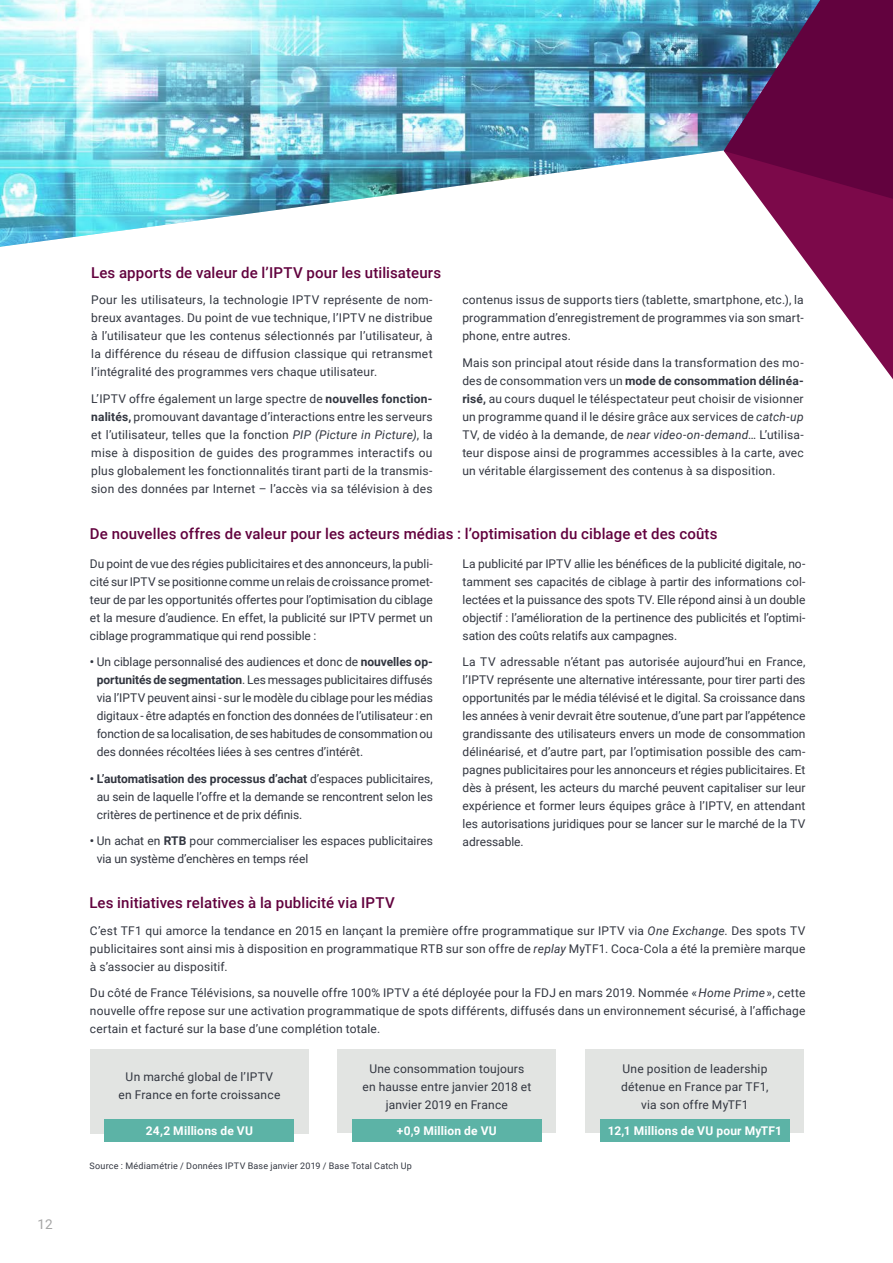
<style>
.page{position:relative;width:893px;height:1263px;background:#fff}
.page>*{position:absolute;margin:0;border:0;box-sizing:border-box;transform-origin:0 0}
.t1{font:500 15px "Roboto";letter-spacing:.005em;color:#62023e}
.t2{font:13.5px "Roboto";color:#a5a5a5}
.t3{font:12px/18px "Roboto";letter-spacing:.01em;color:#323640;text-align:justify}
.t4{font:700 12px "Roboto";letter-spacing:.015em;color:#fff}
.t5{font:9px "Roboto";letter-spacing:.025em;color:#323640}
.s1{font-weight:700}
.s2{font-style:italic}
</style>
<div class="page">
<svg style="left:90px;top:1049px;width:219px;height:93px;background:#c5d9d5"></svg>
<svg style="left:337px;top:1049px;width:219px;height:93px;background:#c5d9d5"></svg>
<svg style="left:585px;top:1049px;width:219px;height:93px;background:#c5d9d5"></svg>
<img style="left:0;top:0;width:724px;height:247px">
<svg style="left:759px;top:199px;width:134px;height:180px"></svg>
<svg style="left:724px;top:0;width:169px;height:199px;background:#602257"></svg>
<p class="t2" style="left:38px;top:1215px;width:17px">12</p>
<p class="t1" style="left:91px;top:262px;width:351px">Les apports de valeur de l’IPTV pour les utilisateurs</p>
<p class="t3" style="left:91px;top:291px;width:343px">Pour les utilisateurs, la technologie IPTV représente de nom&shy;breux avantages. Du point de vue technique, l’IPTV ne distribue à l’utilisateur que les contenus sélectionnés par l’utilisateur, à la différence du réseau de diffusion classique qui retransmet l’intégralité des programmes vers chaque utilisateur.</p>
<p class="t3" style="left:91px;top:389px;width:343px">L’IPTV offre également un large spectre de <span class="s1">nouvelles fonction&shy;nalités,</span> promouvant davantage d’interactions entre les serveurs et l’utilisateur, telles que la fonction <span class="s2">PIP (Picture in Picture)</span>, la mise à disposition de guides des programmes interactifs ou plus globalement les fonctionnalités tirant parti de la transmis&shy;sion des données par Internet – l’accès via sa télévision à des</p>
<p class="t3" style="left:462px;top:291px;width:343px">contenus issus de supports tiers (tablette, smartphone, etc.), la programmation d’enregistrement de programmes via son smart&shy;phone, entre autres.</p>
<p class="t3" style="left:462px;top:353px;width:343px">Mais son principal atout réside dans la transformation des mo&shy;des de consommation vers un <span class="s1">mode de consommation délinéa&shy;risé,</span> au cours duquel le téléspectateur peut choisir de visionner un programme quand il le désire grâce aux services de <span class="s2">catch-up </span>TV, de vidéo à la demande, de <span class="s2">near video-on-demand</span>… L’utilisa&shy;teur dispose ainsi de programmes accessibles à la carte, avec un véritable élargissement des contenus à sa disposition.</p>
<p class="t1" style="left:90px;top:523px;width:629px">De nouvelles offres de valeur pour les acteurs médias : l’optimisation du ciblage et des coûts</p>
<p class="t3" style="left:90px;top:554px;width:344px">Du point de vue des régies publicitaires et des annonceurs, la publi&shy;cité sur IPTV se positionne comme un relais de croissance promet&shy;teur de par les opportunités offertes pour l’optimisation du ciblage et la mesure d’audience. En effet, la publicité sur IPTV permet un ciblage programmatique qui rend possible :</p>
<p class="t3" style="left:97px;top:653px;width:338px;text-indent:-7px"><span class="s1">•</span> Un ciblage personnalisé des audiences et donc de <span class="s1">nouvelles op&shy;portunités de segmentation</span>. Les messages publicitaires diffusés via l’IPTV peuvent ainsi - sur le modèle du ciblage pour les médias digitaux - être adaptés en fonction des données de l’utilisateur : en fonction de sa localisation, de ses habitudes de consommation ou des données récoltées liées à ses centres d’intérêt.</p>
<p class="t3" style="left:97px;top:769px;width:338px;text-indent:-7px"><span class="s1">• L’automatisation des processus d’achat</span> d’espaces publicitaires, au sein de laquelle l’offre et la demande se rencontrent selon les critères de pertinence et de prix définis.</p>
<p class="t3" style="left:97px;top:832px;width:338px;text-indent:-7px"><span class="s1">•</span> Un achat en <span class="s1">RTB</span> pour commercialiser les espaces publicitaires via un système d’enchères en temps réel</p>
<p class="t1" style="left:89px;top:892px;width:307px">Les initiatives relatives à la publicité via IPTV</p>
<p class="t3" style="left:463px;top:554px;width:344px">La publicité par IPTV allie les bénéfices de la publicité digitale, no&shy;tamment ses capacités de ciblage à partir des informations col&shy;lectées et la puissance des spots TV. Elle répond ainsi à un double objectif : l’amélioration de la pertinence des publicités et l’optimi&shy;sation des coûts relatifs aux campagnes.</p>
<p class="t3" style="left:463px;top:653px;width:344px">La TV adressable n’étant pas autorisée aujourd’hui en France, l’IPTV représente une alternative intéressante, pour tirer parti des opportunités par le média télévisé et le digital. Sa croissance dans les années à venir devrait être soutenue, d’une part par l’appétence grandissante des utilisateurs envers un mode de consommation délinéarisé, et d’autre part, par l’optimisation possible des cam&shy;pagnes publicitaires pour les annonceurs et régies publicitaires. Et dès à présent, les acteurs du marché peuvent capitaliser sur leur expérience et former leurs équipes grâce à l’IPTV, en attendant les autorisations juridiques pour se lancer sur le marché de la TV adressable.</p>
<p class="t3" style="left:90px;top:921px;width:717px">C’est TF1 qui amorce la tendance en 2015 en lançant la première offre programmatique sur IPTV via <span class="s2">One Exchange</span>. Des spots TV publicitaires sont ainsi mis à disposition en programmatique RTB sur son offre de <span class="s2">replay</span> MyTF1. Coca-Cola a été la première marque à s’associer au dispositif.</p>
<p class="t3" style="left:90px;top:983px;width:717px">Du côté de France Télévisions, sa nouvelle offre 100% IPTV a été déployée pour la FDJ en mars 2019. Nommée « <span class="s2">Home Prime</span> », cette nouvelle offre repose sur une activation programmatique de spots différents, diffusés dans un environnement sécurisé, à l’affichage certain et facturé sur la base d’une complétion totale.</p>
<p class="t3" style="left:119px;top:1067px;width:163px;text-align:center">Un marché global de l’IPTV en France en forte croissance</p>
<p class="t4" style="left:146px;top:1122px;width:108px">24,2 Millions de VU</p>
<p class="t3" style="left:362px;top:1059px;width:170px;text-align:center">Une consommation toujours en hausse entre janvier 2018 et janvier 2019 en France</p>
<p class="t4" style="left:397px;top:1122px;width:101px">+0,9 Million de VU</p>
<p class="t5" style="left:89px;top:1160px;width:324px">Source : Médiamétrie / Données IPTV Base janvier 2019 / Base Total Catch Up</p>
<p class="t3" style="left:621px;top:1059px;width:149px;text-align:center">Une position de leadership détenue en France par TF1, via son offre MyTF1</p>
<p class="t4" style="left:608px;top:1122px;width:176px">12,1 Millions de VU pour MyTF1</p>
</div>
